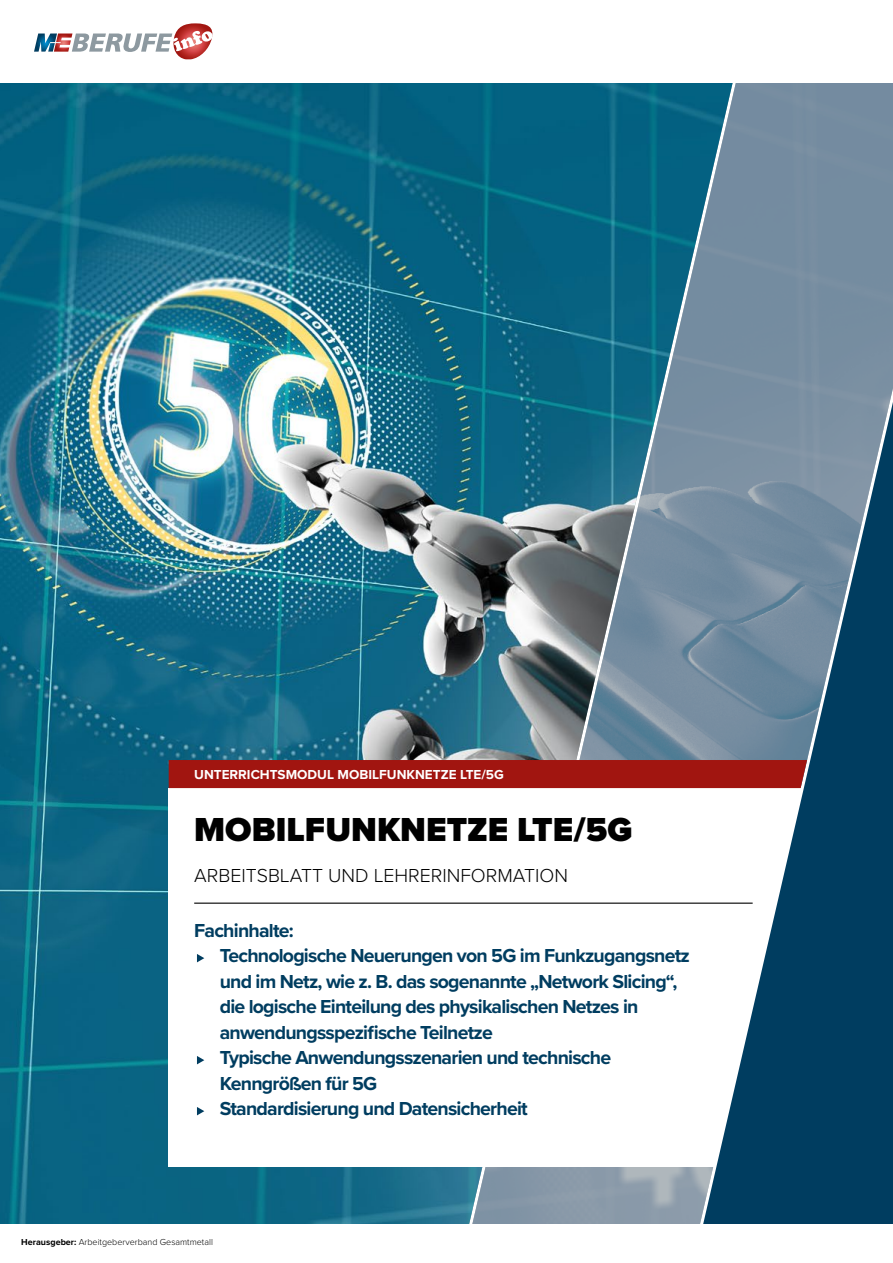
<style>
.page{position:relative;width:893px;height:1263px;background:#fff}
.page>*{position:absolute;margin:0;border:0;box-sizing:border-box;transform-origin:0 0}
.t1{font:900 34.5px "Proxima Nova";color:#000}
.t2{font:700 19.5px/25.5px "Proxima Nova";letter-spacing:-.04em;color:#003d60}
.t3{font:300 19.5px "Proxima Nova";color:#000}
.t4{font:700 13.5px "Proxima Nova";color:#fff}
.t5{font:300 9px "Proxima Nova";color:#000}
.s1{font-weight:700}
</style>
<div class="page">
<img style="left:0;top:83px;width:463px;height:1141px">
<img style="left:472px;top:83px;width:421px;height:1141px">
<div style="left:169px;top:788px;width:660px;height:378px;background:#fff"></div>
<svg style="left:197px;top:954px;width:7px;height:8px"></svg>
<svg style="left:197px;top:1056px;width:7px;height:8px"></svg>
<svg style="left:197px;top:1107px;width:7px;height:8px"></svg>
<svg style="left:694px;top:402px;width:199px;height:822px"></svg>
<hr style="left:194px;top:902px;width:559px;height:2px;background:#000">
<div style="left:169px;top:760px;width:638px;height:28px;background:#a11510"></div>
<svg style="left:34px;top:23px;width:179px;height:36px"></svg>
<p class="t4" style="left:194px;top:765px;width:311px">UNTERRICHTSMODUL MOBILFUNKNETZE LTE/5G</p>
<h1 class="t1" style="left:194px;top:804px;width:440px">MOBILFUNKNETZE LTE/5G</h1>
<p class="t3" style="left:194px;top:860px;width:375px">ARBEITSBLATT UND LEHRERINFORMATION</p>
<p class="t2" style="left:220px;top:917px;width:472px;text-indent:-26px">Fachinhalte:<br>Technologische Neuerungen von 5G im Funkzugangsnetz und im Netz, wie z. B. das sogenannte „Network Slicing“, die logische Einteilung des physikalischen Netzes in anwendungsspezifische Teilnetze<br>Typische Anwendungsszenarien und technische Kenngrößen für 5G<br>Standardisierung und Datensicherheit</p>
<p class="t5" style="left:21px;top:1235px;width:193px"><span class="s1">Herausgeber:</span> Arbeitgeberverband Gesamtmetall</p>
</div>
